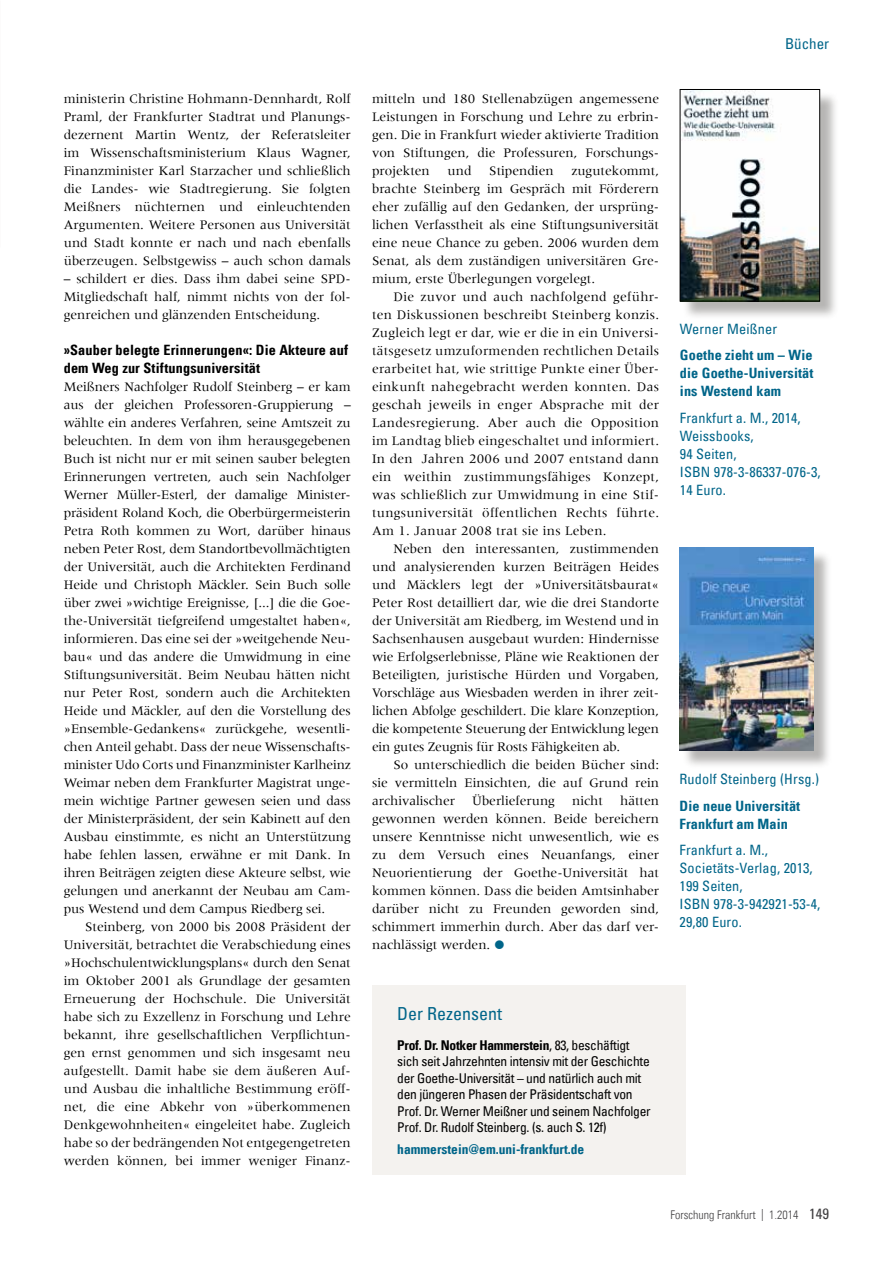
<style>
.page{position:relative;width:893px;height:1263px;background:#fff}
.page>*{position:absolute;margin:0;border:0;box-sizing:border-box;transform-origin:0 0}
.t1{font:condensed 18px "Univers Com 57";color:#006589}
.t2{font:condensed 15px "Univers Com 57";color:#006589}
.t3{font:condensed 14.25px/18px "Univers Com 57";letter-spacing:.01em;color:#006589}
.t4{font:14.25px/18px "Univers Com 67 Bold Cond";letter-spacing:.01em;color:#006589}
.t5{font:14.25px/18px "Univers Com 67 Bold Cond";letter-spacing:.01em;color:#000}
.t6{font:13.5px/18px "Meridien";letter-spacing:-.01em;color:#000;text-align:justify}
.t7{font:condensed 13.5px/16.5px "Univers Com 57";letter-spacing:-.02em;color:#000}
.t8{font:13.5px "Univers Com 67 Bold Cond";letter-spacing:-.02em;color:#000}
.t9{font:13.5px "Univers Com 67 Bold Cond";color:#006589}
.t10{font:12px "Univers Com 47 Light Cond";color:#414042}
.s1{font-family:"Univers Com 57";font-stretch:condensed}
.s2{font-family:"Univers Com 57";font-stretch:condensed;font-size:15px}
</style>
<div class="page">
<div style="left:682px;top:550px;width:151px;height:219px;background:#494642;opacity:.4"></div>
<img style="left:680px;top:548px;width:134px;height:203px">
<div style="left:372px;top:986px;width:314px;height:189px;background:#f4f2ef"></div>
<div style="left:682px;top:92px;width:157px;height:228px;background:#494642;opacity:.4"></div>
<img style="left:682px;top:91px;width:136px;height:208px">
<div style="left:680px;top:89px;width:140px;height:212px;border:1px solid #000"></div>
<p class="t6" style="left:64px;top:90px;width:289px">ministerin Christine Hohmann-Dennhardt, Rolf Praml, der Frankfurter Stadtrat und Planungs&shy;dezernent Martin Wentz, der Referatsleiter im Wissenschaftsministerium Klaus Wagner, Finanzminister Karl Starzacher und schließlich die Landes- wie Stadtregierung. Sie folgten Meißners nüchternen und einleuchtenden Argumenten. Weitere Personen aus Universität und Stadt konnte er nach und nach ebenfalls überzeugen. Selbstgewiss – auch schon damals</p>
<p class="t6" style="left:64px;top:270px;width:289px">– schildert er dies. Dass ihm dabei seine SPD-Mitgliedschaft half, nimmt nichts von der fol&shy;genreichen und glänzenden Entscheidung.</p>
<p class="t5" style="left:64px;top:341px;width:286px">»Sauber belegte Erinnerungen«: Die Akteure auf dem Weg zur Stiftungsuniversität</p>
<p class="t6" style="left:64px;top:378px;width:289px;text-align:left">Meißners Nachfolger Rudolf Steinberg – er kam aus der gleichen Professoren-Gruppierung – wählte ein anderes Verfahren, seine Amtszeit zu beleuchten. In dem von ihm herausgegebenen Buch ist nicht nur er mit seinen sauber belegten Erinnerungen vertreten, auch sein Nachfolger Werner Müller-Esterl, der damalige Minister&shy;präsident Roland Koch, die Oberbürgermeisterin Petra Roth kommen zu Wort, darüber hinaus neben Peter Rost, dem Standortbevollmächtigten der Universität, auch die Architekten Ferdinand Heide und Christoph Mäckler. Sein Buch solle über zwei »wichtige Ereignisse, [...] die die Goe&shy;the-Universität tiefgreifend umgestaltet haben«, informieren. Das eine sei der »weitgehende Neu&shy;bau« und das andere die Umwidmung in eine Stiftungsuniversität. Beim Neubau hätten nicht nur Peter Rost, sondern auch die Architekten Heide und Mäckler, auf den die Vorstellung des »Ensemble-Gedankens« zurückgehe, wesentli&shy;chen Anteil gehabt. Dass der neue Wissenschafts&shy;minister Udo Corts und Finanzminister Karlheinz Weimar neben dem Frankfurter Magistrat unge&shy;mein wichtige Partner gewesen seien und dass der Ministerpräsident, der sein Kabinett auf den Ausbau einstimmte, es nicht an Unterstützung habe fehlen lassen, erwähne er mit Dank. In ihren Beiträgen zeigten diese Akteure selbst, wie gelungen und anerkannt der Neubau am Cam&shy;pus Westend und dem Campus Riedberg sei.</p>
<p class="t6" style="left:64px;top:918px;width:289px;text-indent:21px">Steinberg, von 2000 bis 2008 Präsident der Universität, betrachtet die Verabschiedung eines »Hochschulentwicklungsplans« durch den Senat im Oktober 2001 als Grundlage der gesamten Erneuerung der Hochschule. Die Universität habe sich zu Exzellenz in Forschung und Lehre bekannt, ihre gesellschaftlichen Verpflichtun&shy;gen ernst genommen und sich insgesamt neu aufgestellt. Damit habe sie dem äußeren Auf&shy;und Ausbau die inhaltliche Bestimmung eröff&shy;net, die eine Abkehr von »überkommenen Denkgewohnheiten« eingeleitet habe. Zugleich habe so der bedrängenden Not entgegengetreten werden können, bei immer weniger Finanz-</p>
<p class="t6" style="left:372px;top:89px;width:289px">mitteln und 180 Stellenabzügen angemessene Leistungen in Forschung und Lehre zu erbrin&shy;gen. Die in Frankfurt wieder aktivierte Tradition von Stiftungen, die Professuren, Forschungs&shy;projekten</p>
<p class="t6" style="left:372px;top:161px;width:289px;text-align:left;text-indent:199px">zugutekommt, brachte Steinberg im Gespräch mit Förderern eher zufällig auf den Gedanken, der ursprüng&shy;lichen Verfasstheit als eine Stiftungsuniversität eine neue Chance zu geben. 2006 wurden dem Senat, als dem zuständigen universitären Gre&shy;mium, erste Überlegungen vorgelegt.</p>
<p class="t6" style="left:372px;top:287px;width:289px;text-indent:21px">Die zuvor und auch nachfolgend geführ&shy;ten Diskussionen beschreibt Steinberg konzis.<br>Zugleich legt er dar, wie er die in ein Universi&shy;tätsgesetz umzuformenden rechtlichen Details erarbeitet hat, wie strittige Punkte einer Über&shy;einkunft nahegebracht werden konnten. Das geschah jeweils in enger Absprache mit der Landesregierung. Aber auch die Opposition im Landtag blieb eingeschaltet und informiert.<br>In den Jahren 2006 und 2007 entstand dann ein weithin zustimmungsfähiges Konzept, was schließlich zur Umwidmung in eine Stif&shy;tungsuniversität öffentlichen Rechts führte.<br>Am 1. Januar 2008 trat sie ins Leben.</p>
<p class="t6" style="left:372px;top:539px;width:289px;text-align:left;text-indent:21px">Neben den interessanten, zustimmenden und analysierenden kurzen Beiträgen Heides und Mäcklers legt der »Universitätsbaurat« Peter Rost detailliert dar, wie die drei Standorte der Universität am Riedberg, im Westend und in Sachsenhausen ausgebaut wurden: Hindernisse wie Erfolgserlebnisse, Pläne wie Reaktionen der Beteiligten, juristische Hürden und Vorgaben, Vorschläge aus Wiesbaden werden in ihrer zeit&shy;lichen Abfolge geschildert. Die klare Konzeption, die kompetente Steuerung der Entwicklung legen ein gutes Zeugnis für Rosts Fähigkeiten ab.</p>
<p class="t6" style="left:372px;top:755px;width:289px;text-indent:21px">So unterschiedlich die beiden Bücher sind: sie vermitteln Einsichten, die auf Grund rein archivalischer</p>
<p class="t6" style="left:447px;top:161px;width:26px">und</p>
<p class="t6" style="left:489px;top:161px;width:66px">Stipendien</p>
<p class="t6" style="left:472px;top:791px;width:84px">Überlieferung</p>
<p class="t6" style="left:572px;top:791px;width:32px">nicht</p>
<p class="t6" style="left:372px;top:791px;width:289px;text-indent:248px">hätten gewonnen werden können. Beide bereichern unsere Kenntnisse nicht unwesentlich, wie es zu dem Versuch eines Neuanfangs, einer Neuorientierung der Goethe-Universität hat kommen können. Dass die beiden Amtsinhaber darüber nicht zu Freunden geworden sind, schimmert immerhin durch. Aber das darf ver&shy;nachlässigt werden.</p>
<p class="t2" style="left:785px;top:34px;width:46px">Bücher</p>
<p class="t3" style="left:680px;top:319px;width:99px">Werner Meißner</p>
<p class="t4" style="left:680px;top:346px;width:135px;text-align:justify">Goethe zieht um – Wie die Goethe-Universität ins Westend kam</p>
<p class="t3" style="left:680px;top:408px;width:142px">Frankfurt a. M., 2014,<br>Weissbooks,<br>94 Seiten,<br>ISBN 978-3-86337-076-3,<br>14 Euro.</p>
<p class="t3" style="left:680px;top:770px;width:141px">Rudolf Steinberg (Hrsg.)</p>
<p class="t4" style="left:680px;top:796px;width:122px">Die neue Universität<br>Frankfurt am Main</p>
<p class="t3" style="left:680px;top:841px;width:142px">Frankfurt a. M.,<br>Societäts-Verlag, 2013,<br>199 Seiten,<br>ISBN 978-3-942921-53-4,<br>29,80 Euro.</p>
<h1 class="t1" style="left:397px;top:1002px;width:106px">Der Rezensent</h1>
<p class="t8" style="left:397px;top:1036px;width:234px">Prof. Dr. Notker Hammerstein<span class="s1">, 83, beschäftigt</span></p>
<p class="t7" style="left:397px;top:1053px;width:255px">sich seit Jahrzehnten intensiv mit der Geschichte der Goethe-Universität – und natürlich auch mit den jüngeren Phasen der Präsidentschaft von Prof. Dr. Werner Meißner und seinem Nachfolger Prof. Dr. Rudolf Steinberg. (s. auch S. 12f)</p>
<p class="t9" style="left:397px;top:1141px;width:188px">hammerstein@em.uni-frankfurt.de</p>
<p class="t10" style="left:671px;top:1208px;width:160px">Forschung Frankfurt | 1.2014 <span class="s2">149</span></p>
</div>
